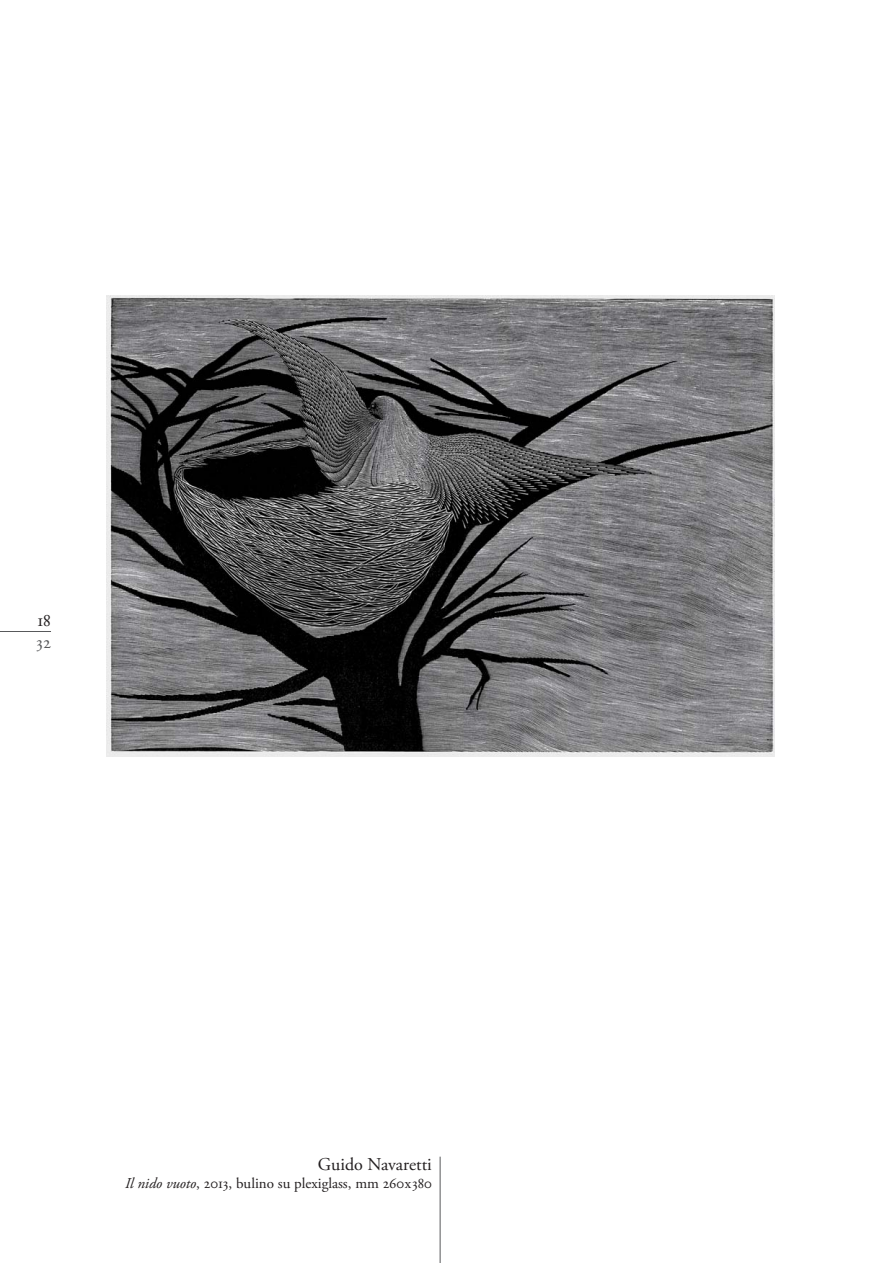
<style>
.page{position:relative;width:893px;height:1263px;background:#fff}
.page>*{position:absolute;margin:0;border:0;box-sizing:border-box;transform-origin:0 0}
.t1{font:18px "Adobe Garamond Pro";color:#231f20}
.t2{font:18px "Adobe Garamond Regular SC";color:#231f20}
.t3{font:18px "Adobe Garamond Regular SC";color:#58595b}
.t4{font:15px "Adobe Garamond Pro";color:#231f20}
.s1{font-style:italic}
</style>
<div class="page">
<hr style="left:0;top:631px;width:51px;height:1px;background:#58595b">
<hr style="left:440px;top:1157px;width:1px;height:106px;background:#58595b">
<img style="left:106px;top:296px;width:668px;height:460px">
<p class="t2" style="left:37px;top:613px;width:15px">18</p>
<p class="t3" style="left:36px;top:635px;width:16px">32</p>
<p class="t1" style="left:318px;top:1156px;width:115px">Guido Navaretti</p>
<p class="t4" style="left:125px;top:1177px;width:308px"><span class="s1">Il nido vuoto</span>, 2013, bulino su plexiglass, mm 260 x 380</p>
</div>
